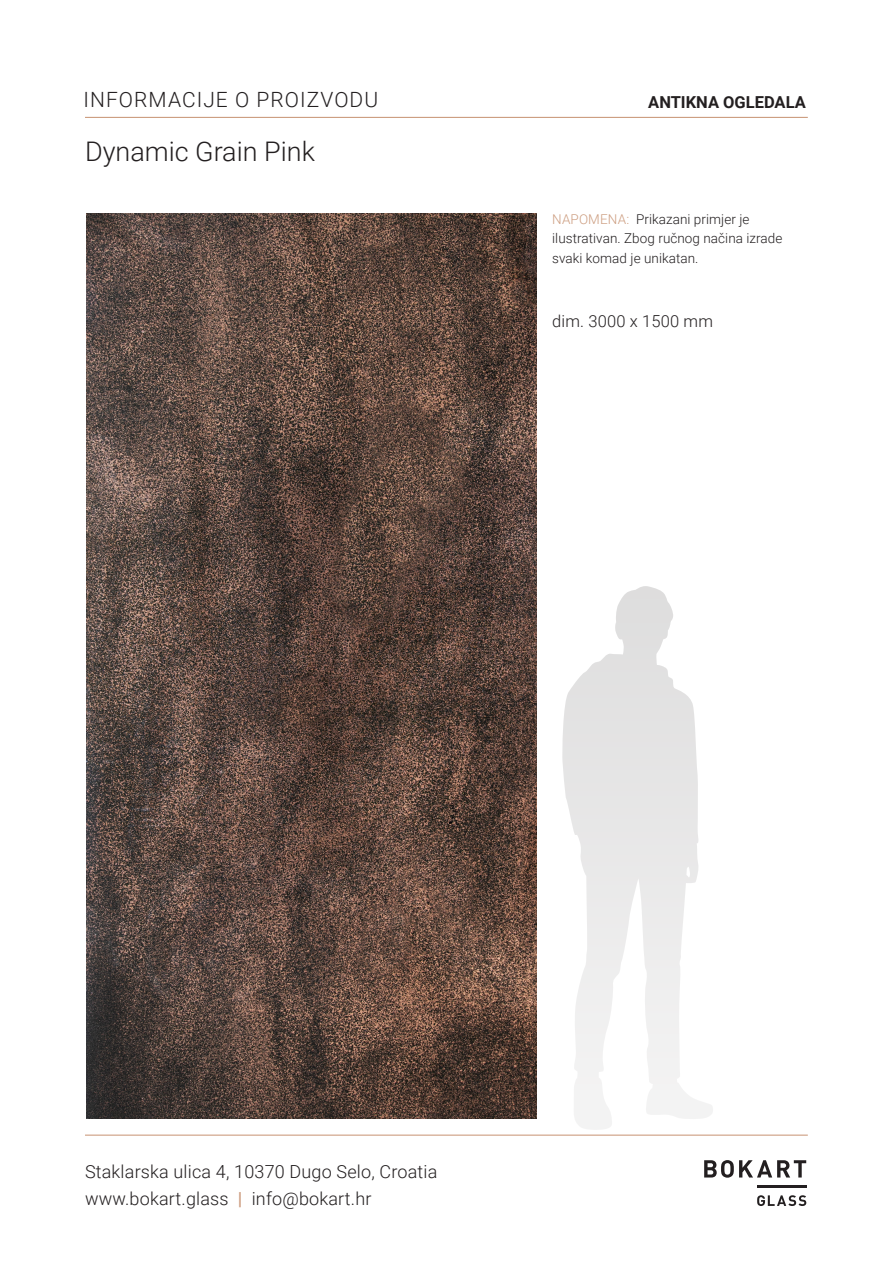
<style>
.page{position:relative;width:893px;height:1263px;background:#fff}
.page>*{position:absolute;margin:0;border:0;box-sizing:border-box;transform-origin:0 0}
.t1{font:300 27px "Roboto";color:#231f20}
.t2{font:300 21px "Roboto";letter-spacing:.05em;color:#231f20}
.t3{font:300 18px/27px "Roboto";letter-spacing:.01em;color:#231f20}
.t4{font:300 16.5px "Roboto";letter-spacing:.01em;color:#231f20}
.t5{font:700 16.5px "Roboto";color:#231f20}
.t6{font:300 13.5px/19.5px "Roboto";letter-spacing:.005em;color:#231f20}
.s1{color:#cd9e81}
.s2{font-weight:700;color:#cd9e81}
</style>
<div class="page">
<svg style="left:704px;top:1160px;width:102px;height:46px"></svg>
<hr style="left:757px;top:1185px;width:49px;height:2px;background:#231f20">
<hr style="left:85px;top:117px;width:723px;height:1px;background:#cd9e81">
<hr style="left:85px;top:1134px;width:723px;height:2px;background:#cd9e81">
<img style="left:87px;top:213px;width:450px;height:905px">
<svg style="left:562px;top:590px;width:151px;height:540px"></svg>
<h2 class="t2" style="left:83px;top:85px;width:296px">INFORMACIJE O PROIZVODU</h2>
<p class="t5" style="left:648px;top:90px;width:159px">ANTIKNA OGLEDALA</p>
<h1 class="t1" style="left:85px;top:133px;width:231px">Dynamic Grain Pink</h1>
<p class="t6" style="left:552px;top:209px;width:232px"><span class="s1">NAPOMENA:</span> Prikazani primjer je ilustrativan. Zbog ručnog načina izrade svaki komad je unikatan.</p>
<p class="t4" style="left:552px;top:309px;width:162px">dim. 3000 x 1500 mm</p>
<h3 class="t3" style="left:85px;top:1158px;width:354px">Staklarska ulica 4, 10370 Dugo Selo, Croatia www.bokart.glass <span class="s2">|</span> info@bokart.hr</h3>
</div>
